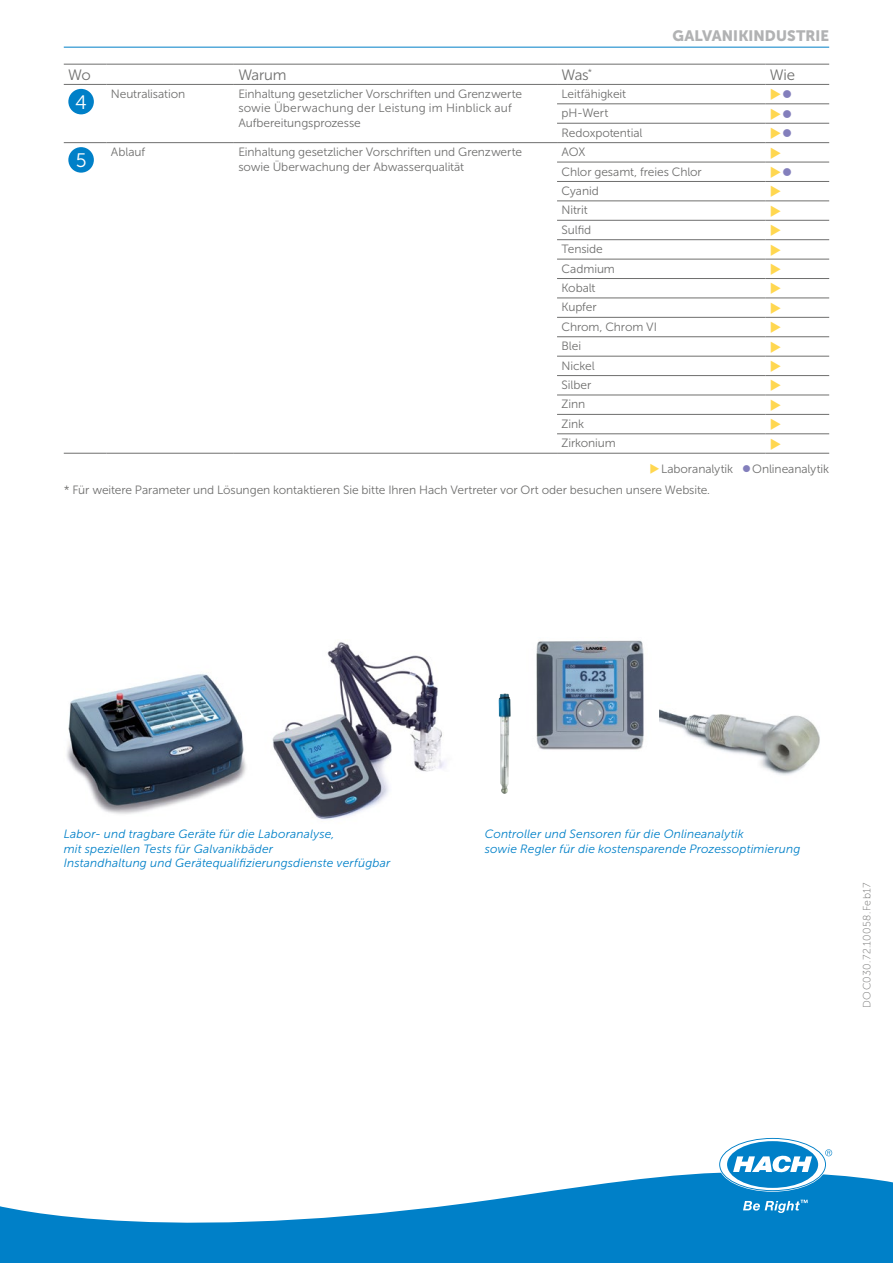
<style>
.page{position:relative;width:893px;height:1263px;background:#fff}
.page>*{position:absolute;margin:0;border:0;box-sizing:border-box;transform-origin:0 0}
.t1{font:19.5px "Museo Sans Cyrl 300";color:#fff}
.t2{font:15px "Museo Sans Cyrl 900";letter-spacing:.01em;color:#b1b2b3}
.t3{font:15px "Museo Sans Cyrl 300";letter-spacing:-.015em;color:#6f6f6e}
.t4{font:12px/14.4px "Museo Sans Cyrl 300";letter-spacing:-.005em;color:#6f6f6e}
.t5{font:italic 12px/14.4px "Museo Sans Cyrl 300";letter-spacing:.015em;color:#0080c8}
.t6{font:10.5px "Museo Sans Cyrl 100";letter-spacing:.04em;color:#6f6f6e}
.s1{color:#ffd750}
.s2{color:#837fbc}
</style>
<div class="page">
<img style="left:67px;top:674px;width:179px;height:140px">
<img style="left:272px;top:642px;width:173px;height:178px">
<img style="left:536px;top:640px;width:108px;height:110px">
<img style="left:659px;top:709px;width:161px;height:66px">
<img style="left:498px;top:694px;width:13px;height:100px">
<hr style="left:64px;top:47px;width:765px;height:1px;background:#0080c8">
<svg style="left:64px;top:83px;width:765px;height:370px"></svg>
<hr style="left:64px;top:64px;width:42px;height:1px;background:#6f6f6e">
<hr style="left:106px;top:64px;width:128px;height:1px;background:#6f6f6e">
<hr style="left:234px;top:64px;width:323px;height:1px;background:#6f6f6e">
<hr style="left:557px;top:64px;width:208px;height:1px;background:#6f6f6e">
<hr style="left:765px;top:64px;width:64px;height:1px;background:#6f6f6e">
<hr style="left:64px;top:84px;width:42px;height:1px;background:#6f6f6e">
<hr style="left:106px;top:84px;width:128px;height:1px;background:#6f6f6e">
<hr style="left:234px;top:84px;width:323px;height:1px;background:#6f6f6e">
<hr style="left:557px;top:84px;width:208px;height:1px;background:#6f6f6e">
<hr style="left:765px;top:84px;width:64px;height:1px;background:#6f6f6e">
<hr style="left:557px;top:103px;width:208px;height:1px;background:#6f6f6e">
<hr style="left:765px;top:103px;width:64px;height:1px;background:#6f6f6e">
<hr style="left:557px;top:123px;width:208px;height:1px;background:#6f6f6e">
<hr style="left:765px;top:123px;width:64px;height:1px;background:#6f6f6e">
<hr style="left:64px;top:142px;width:42px;height:1px;background:#6f6f6e">
<hr style="left:106px;top:142px;width:128px;height:1px;background:#6f6f6e">
<hr style="left:234px;top:142px;width:323px;height:1px;background:#6f6f6e">
<hr style="left:557px;top:142px;width:208px;height:1px;background:#6f6f6e">
<hr style="left:765px;top:142px;width:64px;height:1px;background:#6f6f6e">
<hr style="left:557px;top:162px;width:208px;height:1px;background:#6f6f6e">
<hr style="left:765px;top:162px;width:64px;height:1px;background:#6f6f6e">
<hr style="left:557px;top:181px;width:208px;height:1px;background:#6f6f6e">
<hr style="left:765px;top:181px;width:64px;height:1px;background:#6f6f6e">
<hr style="left:557px;top:200px;width:208px;height:1px;background:#6f6f6e">
<hr style="left:765px;top:200px;width:64px;height:1px;background:#6f6f6e">
<hr style="left:557px;top:220px;width:208px;height:1px;background:#6f6f6e">
<hr style="left:765px;top:220px;width:64px;height:1px;background:#6f6f6e">
<hr style="left:557px;top:239px;width:208px;height:1px;background:#6f6f6e">
<hr style="left:765px;top:239px;width:64px;height:1px;background:#6f6f6e">
<hr style="left:557px;top:259px;width:208px;height:1px;background:#6f6f6e">
<hr style="left:765px;top:259px;width:64px;height:1px;background:#6f6f6e">
<hr style="left:557px;top:278px;width:208px;height:1px;background:#6f6f6e">
<hr style="left:765px;top:278px;width:64px;height:1px;background:#6f6f6e">
<hr style="left:557px;top:298px;width:208px;height:1px;background:#6f6f6e">
<hr style="left:765px;top:298px;width:64px;height:1px;background:#6f6f6e">
<hr style="left:557px;top:317px;width:208px;height:1px;background:#6f6f6e">
<hr style="left:765px;top:317px;width:64px;height:1px;background:#6f6f6e">
<hr style="left:557px;top:336px;width:208px;height:1px;background:#6f6f6e">
<hr style="left:765px;top:336px;width:64px;height:1px;background:#6f6f6e">
<hr style="left:557px;top:356px;width:208px;height:1px;background:#6f6f6e">
<hr style="left:765px;top:356px;width:64px;height:1px;background:#6f6f6e">
<hr style="left:557px;top:375px;width:208px;height:1px;background:#6f6f6e">
<hr style="left:765px;top:375px;width:64px;height:1px;background:#6f6f6e">
<hr style="left:557px;top:395px;width:208px;height:1px;background:#6f6f6e">
<hr style="left:765px;top:395px;width:64px;height:1px;background:#6f6f6e">
<hr style="left:557px;top:414px;width:208px;height:1px;background:#6f6f6e">
<hr style="left:765px;top:414px;width:64px;height:1px;background:#6f6f6e">
<hr style="left:557px;top:433px;width:208px;height:1px;background:#6f6f6e">
<hr style="left:765px;top:433px;width:64px;height:1px;background:#6f6f6e">
<hr style="left:64px;top:453px;width:42px;height:1px;background:#6f6f6e">
<hr style="left:106px;top:453px;width:128px;height:1px;background:#6f6f6e">
<hr style="left:234px;top:453px;width:323px;height:1px;background:#6f6f6e">
<hr style="left:557px;top:453px;width:208px;height:1px;background:#6f6f6e">
<hr style="left:765px;top:453px;width:64px;height:1px;background:#6f6f6e">
<svg style="left:0;top:1172px;width:893px;height:91px;fill:#0080c8"></svg>
<svg style="left:720px;top:1139px;width:112px;height:51px"></svg>
<svg style="left:743px;top:1200px;width:65px;height:13px"></svg>
<div style="left:68px;top:89px;width:26px;height:25px;background:#0080c8;border-radius:50%"></div>
<div style="left:68px;top:147px;width:26px;height:26px;background:#0080c8;border-radius:50%"></div>
<svg style="left:771px;top:89px;width:20px;height:11px"></svg>
<svg style="left:771px;top:108px;width:20px;height:11px"></svg>
<svg style="left:771px;top:127px;width:20px;height:12px"></svg>
<svg style="left:771px;top:147px;width:10px;height:11px"></svg>
<svg style="left:771px;top:166px;width:20px;height:12px"></svg>
<svg style="left:771px;top:186px;width:10px;height:11px"></svg>
<svg style="left:771px;top:205px;width:10px;height:12px"></svg>
<svg style="left:771px;top:224px;width:10px;height:12px"></svg>
<svg style="left:771px;top:244px;width:10px;height:11px"></svg>
<svg style="left:771px;top:263px;width:10px;height:12px"></svg>
<svg style="left:771px;top:283px;width:10px;height:11px"></svg>
<svg style="left:771px;top:302px;width:10px;height:12px"></svg>
<svg style="left:771px;top:322px;width:10px;height:11px"></svg>
<svg style="left:771px;top:341px;width:10px;height:11px"></svg>
<svg style="left:771px;top:360px;width:10px;height:12px"></svg>
<svg style="left:771px;top:380px;width:10px;height:11px"></svg>
<svg style="left:771px;top:399px;width:10px;height:12px"></svg>
<svg style="left:771px;top:419px;width:10px;height:11px"></svg>
<svg style="left:771px;top:438px;width:10px;height:11px"></svg>
<p class="t2" style="left:673px;top:27px;width:158px">GALVANIKINDUSTRIE</p>
<p class="t3" style="left:68px;top:67px;width:24px">Wo</p>
<p class="t3" style="left:238px;top:67px;width:50px">Warum</p>
<p class="t3" style="left:562px;top:67px;width:32px">Was<sup>*</sup></p>
<p class="t3" style="left:770px;top:67px;width:27px">Wie</p>
<p class="t4" style="left:111px;top:87px;width:76px">Neutralisation</p>
<p class="t4" style="left:238px;top:87px;width:285px">Einhaltung gesetzlicher Vorschriften und Grenzwerte sowie Überwachung der Leistung im Hinblick auf<br>Aufbereitungsprozesse</p>
<p class="t4" style="left:562px;top:87px;width:66px">Leitfähigkeit</p>
<h1 class="t1" style="left:75px;top:92px;width:13px">4</h1>
<p class="t4" style="left:562px;top:106px;width:48px">pH-Wert</p>
<p class="t4" style="left:562px;top:126px;width:82px">Redoxpotential</p>
<p class="t4" style="left:111px;top:145px;width:36px">Ablauf</p>
<p class="t4" style="left:238px;top:145px;width:285px">Einhaltung gesetzlicher Vorschriften und Grenzwerte sowie Überwachung der Abwasserqualität</p>
<p class="t4" style="left:562px;top:145px;width:25px">AOX</p>
<h1 class="t1" style="left:76px;top:150px;width:12px">5</h1>
<p class="t4" style="left:562px;top:164px;width:142px">Chlor gesamt, freies Chlor</p>
<p class="t4" style="left:562px;top:184px;width:39px">Cyanid</p>
<p class="t4" style="left:562px;top:203px;width:28px">Nitrit</p>
<p class="t4" style="left:562px;top:223px;width:31px">Sulfid</p>
<p class="t4" style="left:562px;top:242px;width:43px">Tenside</p>
<p class="t4" style="left:562px;top:261px;width:55px">Cadmium</p>
<p class="t4" style="left:562px;top:281px;width:35px">Kobalt</p>
<p class="t4" style="left:562px;top:300px;width:37px">Kupfer</p>
<p class="t4" style="left:562px;top:320px;width:97px">Chrom, Chrom VI</p>
<p class="t4" style="left:562px;top:339px;width:21px">Blei</p>
<p class="t4" style="left:562px;top:358px;width:35px">Nickel</p>
<p class="t4" style="left:562px;top:378px;width:31px">Silber</p>
<p class="t4" style="left:562px;top:397px;width:25px">Zinn</p>
<p class="t4" style="left:562px;top:417px;width:24px">Zink</p>
<p class="t4" style="left:562px;top:436px;width:56px">Zirkonium</p>
<p class="t4" style="left:64px;top:458px;width:767px;line-height:21.6px;text-indent:586px"><span class="s1">◆</span>Laboranalytik <span class="s2">●</span>Onlineanalytik * Für weitere Parameter und Lösungen kontaktieren Sie bitte Ihren Hach Vertreter vor Ort oder besuchen unsere Website.</p>
<p class="t5" style="left:64px;top:827px;width:328px">Labor- und tragbare Geräte für die Laboranalyse,<br>mit speziellen Tests für Galvanikbäder<br>Instandhaltung und Gerätequalifizierungsdienste verfügbar</p>
<p class="t5" style="left:485px;top:827px;width:317px">Controller und Sensoren für die Onlineanalytik<br>sowie Regler für die kostensparende Prozessoptimierung</p>
<p class="t6" style="left:861px;top:1008px;width:127px;rotate:-90deg">DOC030.72.10058.Feb17</p>
</div>
